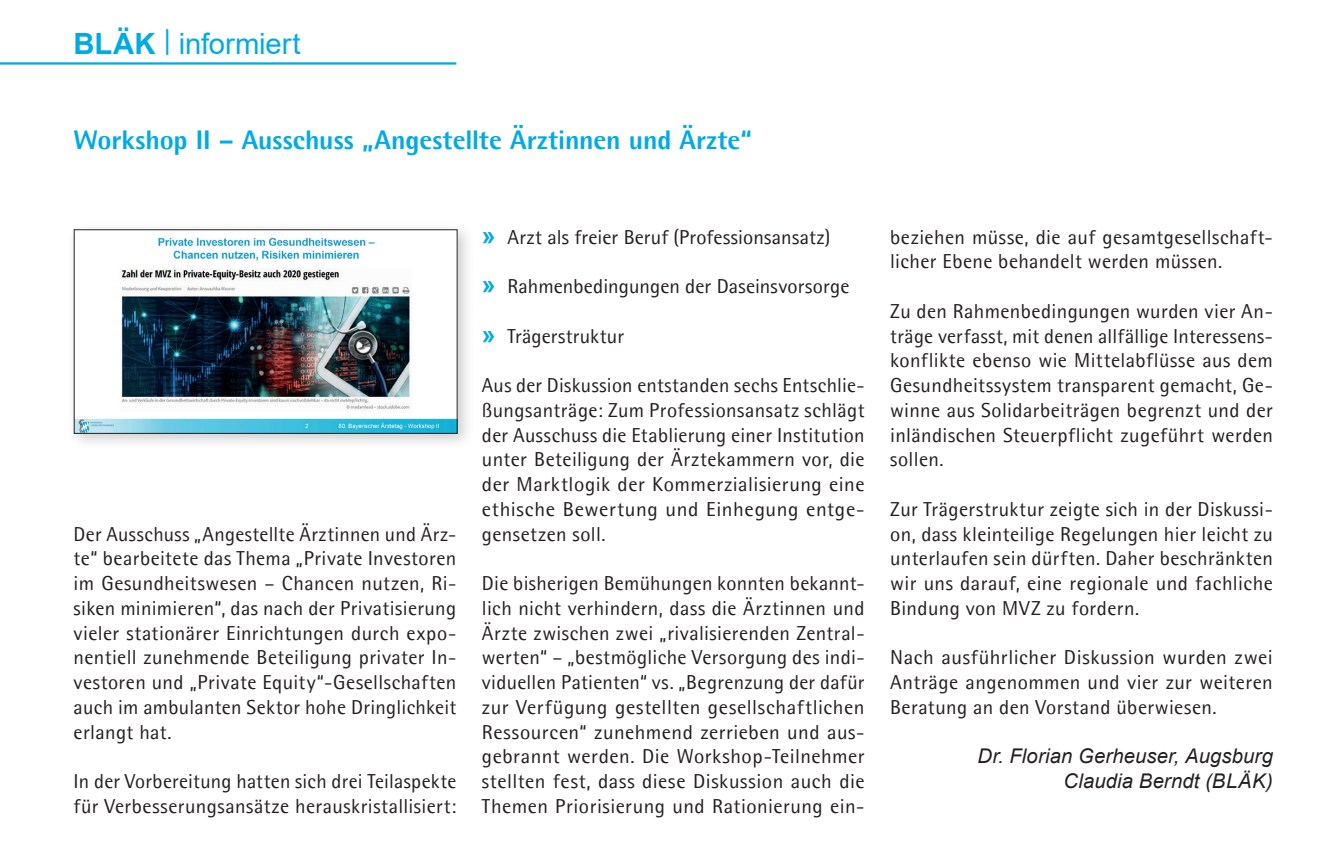
<style>
.page{position:relative;width:1336px;height:864px;background:#fff}
.page>*{position:absolute;margin:0;border:0;box-sizing:border-box;transform-origin:0 0}
.t1{font:29.25px "Arial";letter-spacing:-.005em;color:#00aae2}
.Zwischen-ÜS{font:800 27px "Agfa Rotis Semisans";letter-spacing:-.005em;color:#00aae2}
.Grundtext{font:20.25px/24.8px "Agfa Rotis Semisans";letter-spacing:.02em;color:#231f20;text-align:justify}
.Verfasser{font:italic 20.25px "Arial";letter-spacing:.01em;color:#231f20}
.s1{font-weight:700}
.s2{font-family:"Arial";font-weight:700;font-size:24.75px;color:#00aae2}
</style>
<div class="page">
<hr style="left:0;top:62px;width:456px;height:3px;background:#00aae2">
<div style="left:66px;top:222px;width:408px;height:228px;background:#808083;opacity:.4"></div>
<img style="left:76px;top:231px;width:379px;height:201px">
<div style="left:74px;top:229px;width:383px;height:205px;border:1px solid #231f20"></div>
<h1 class="t1" style="left:74px;top:23px;width:228px"><span class="s1">BLÄK</span> <sup>|</sup> informiert</h1>
<p class="Zwischen-ÜS" style="left:74px;top:122px;width:680px">Workshop II – Ausschuss „Angestellte Ärztinnen und Ärzte“</p>
<p class="Grundtext" style="left:74px;top:521px;width:384px">Der Ausschuss „Angestellte Ärztinnen und Ärz&shy;te“ bearbeitete das Thema „Private Investoren im Gesundheitswesen – Chancen nutzen, Ri&shy;siken minimieren“, das nach der Privatisierung vieler stationärer Einrichtungen durch expo&shy;nentiell zunehmende Beteiligung privater In&shy;vestoren und „Private Equity“-Gesellschaften auch im ambulanten Sektor hohe Dringlichkeit erlangt hat.</p>
<p class="Grundtext" style="left:74px;top:769px;width:384px">In der Vorbereitung hatten sich drei Teilaspekte für Verbesserungsansätze herauskristallisiert:</p>
<p class="Grundtext" style="left:482px;top:224px;width:350px"><span class="s2">»</span> Arzt als freier Beruf (Professionsansatz)</p>
<p class="Grundtext" style="left:482px;top:274px;width:369px"><span class="s2">»</span> Rahmenbedingungen der Daseinsvorsorge</p>
<p class="Grundtext" style="left:482px;top:323px;width:144px"><span class="s2">»</span> Trägerstruktur</p>
<p class="Grundtext" style="left:482px;top:373px;width:384px">Aus der Diskussion entstanden sechs Entschlie&shy;ßungsanträge: Zum Professionsansatz schlägt der Ausschuss die Etablierung einer Institution unter Beteiligung der Ärztekammern vor, die der Marktlogik der Kommerzialisierung eine ethische Bewertung und Einhegung entge&shy;gensetzen soll.</p>
<p class="Grundtext" style="left:482px;top:571px;width:384px">Die bisherigen Bemühungen konnten bekannt&shy;lich nicht verhindern, dass die Ärztinnen und Ärzte zwischen zwei „rivalisierenden Zentral&shy;werten“ – „bestmögliche Versorgung des indi&shy;viduellen Patienten“ vs. „Begrenzung der dafür zur Verfügung gestellten gesellschaftlichen Ressourcen“ zunehmend zerrieben und aus&shy;gebrannt werden. Die Workshop-Teilnehmer stellten fest, dass diese Diskussion auch die Themen Priorisierung und Rationierung ein-</p>
<p class="Grundtext" style="left:890px;top:224px;width:384px">beziehen müsse, die auf gesamtgesellschaft&shy;licher Ebene behandelt werden müssen.</p>
<p class="Grundtext" style="left:890px;top:298px;width:384px">Zu den Rahmenbedingungen wurden vier An&shy;träge verfasst, mit denen allfällige Interessens&shy;konflikte ebenso wie Mittelabflüsse aus dem Gesundheitssystem transparent gemacht, Ge&shy;winne aus Solidarbeiträgen begrenzt und der inländischen Steuerpflicht zugeführt werden sollen.</p>
<p class="Grundtext" style="left:890px;top:496px;width:384px">Zur Trägerstruktur zeigte sich in der Diskussi&shy;on, dass kleinteilige Regelungen hier leicht zu unterlaufen sein dürften. Daher beschränkten wir uns darauf, eine regionale und fachliche Bindung von MVZ zu fordern.</p>
<p class="Grundtext" style="left:890px;top:645px;width:384px">Nach ausführlicher Diskussion wurden zwei Anträge angenommen und vier zur weiteren Beratung an den Vorstand überwiesen.</p>
<p class="Verfasser" style="left:977px;top:743px;width:297px">Dr. Florian Gerheuser, Augsburg</p>
<p class="Verfasser" style="left:1063px;top:768px;width:211px">Claudia Berndt (BLÄK)</p>
</div>
